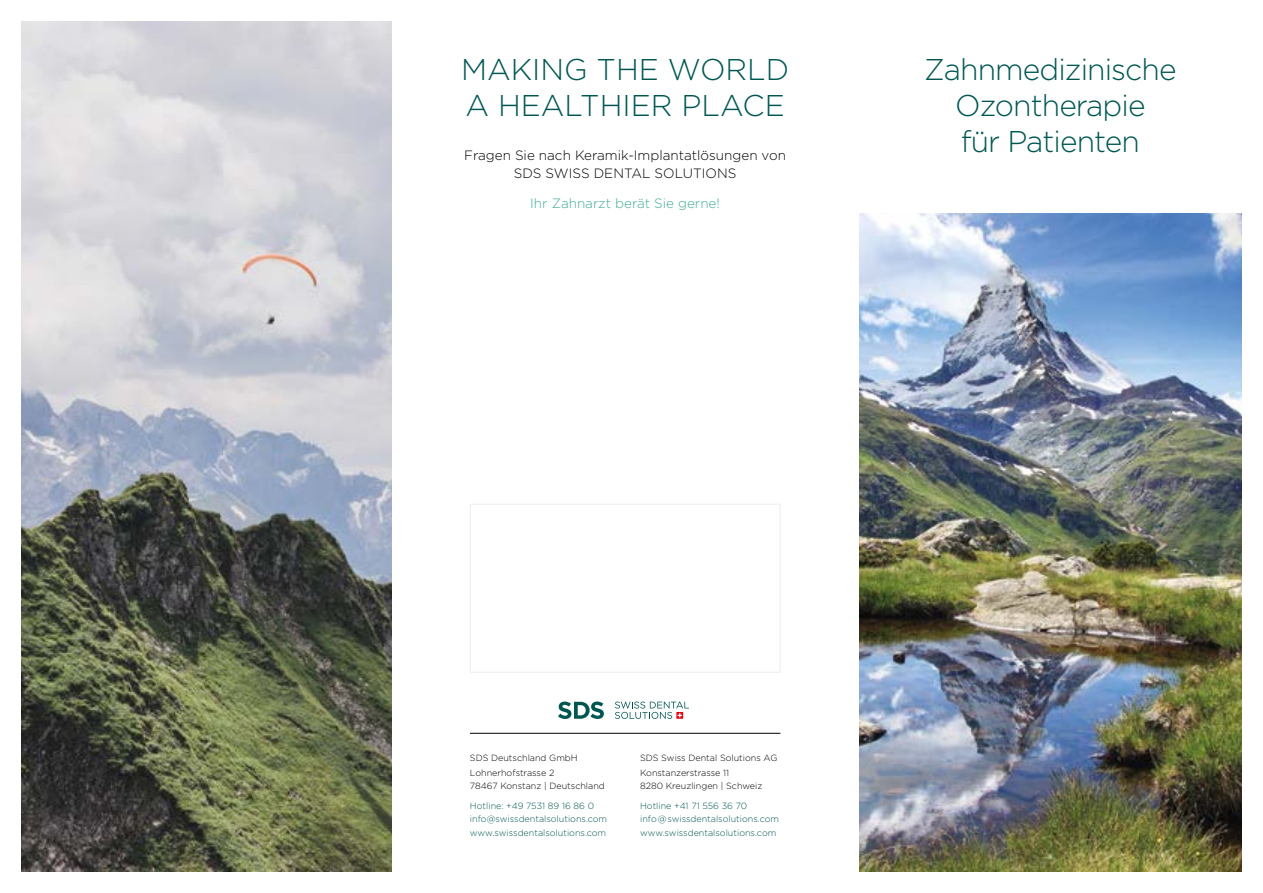
<style>
.page{position:relative;width:1263px;height:893px;background:#fff}
.page>*{position:absolute;margin:0;border:0;box-sizing:border-box;transform-origin:0 0}
.t1{font:300 30px/36px "Gotham";letter-spacing:-.03em;color:#005752;text-align:center}
.t2{font:300 30px/36px "Gotham";color:#005752}
.t3{font:300 13.5px "Gotham";color:#000}
.t4{font:300 13.5px "Gotham";color:#42ac99}
.t5{font:300 9px/13.5px "Gotham";color:#005752}
.t6{font:300 9px/15px "Gotham";color:#000}
</style>
<div class="page">
<img style="left:859px;top:214px;width:383px;height:658px">
<div style="left:470px;top:504px;width:310px;height:168px;background:#fff;border:1px solid #ededed"></div>
<hr style="left:470px;top:733px;width:310px;height:1px;background:#000">
<svg style="left:558px;top:701px;width:46px;height:18px"></svg>
<svg style="left:615px;top:701px;width:74px;height:18px"></svg>
<img style="left:21px;top:21px;width:370px;height:851px">
<h1 class="t2" style="left:461px;top:51px;width:330px">MAKING THE WORLD<br>A HEALTHIER PLACE</h1>
<h2 class="t3" style="left:464px;top:146px;width:323px">Fragen Sie nach Keramik-Implantatlösungen von</h2>
<h2 class="t3" style="left:514px;top:164px;width:224px">SDS SWISS DENTAL SOLUTIONS</h2>
<h2 class="t4" style="left:530px;top:195px;width:191px">Ihr Zahnarzt berät Sie gerne!</h2>
<h1 class="t1" style="left:924px;top:51px;width:254px">Zahnmedizinische<br>Ozontherapie</h1>
<h1 class="t1" style="left:961px;top:123px;width:181px">für Patienten</h1>
<p class="t6" style="left:470px;top:750px;width:109px">SDS Deutschland GmbH<br>Lohnerhofstrasse 2</p>
<p class="t6" style="left:470px;top:778px;width:136px">78467 Konstanz | Deutschland</p>
<p class="t5" style="left:470px;top:798px;width:139px">Hotline: +49 7531 89 16 86 0 info@swissdentalsolutions.com www.swissdentalsolutions.com</p>
<p class="t6" style="left:640px;top:750px;width:139px">SDS Swiss Dental Solutions AG<br>Konstanzerstrasse 11</p>
<p class="t6" style="left:640px;top:778px;width:124px">8280 Kreuzlingen | Schweiz</p>
<p class="t5" style="left:640px;top:798px;width:141px">Hotline +41 71 556 36 70 info@swissdentalsolutions.com www.swissdentalsolutions.com</p>
</div>
